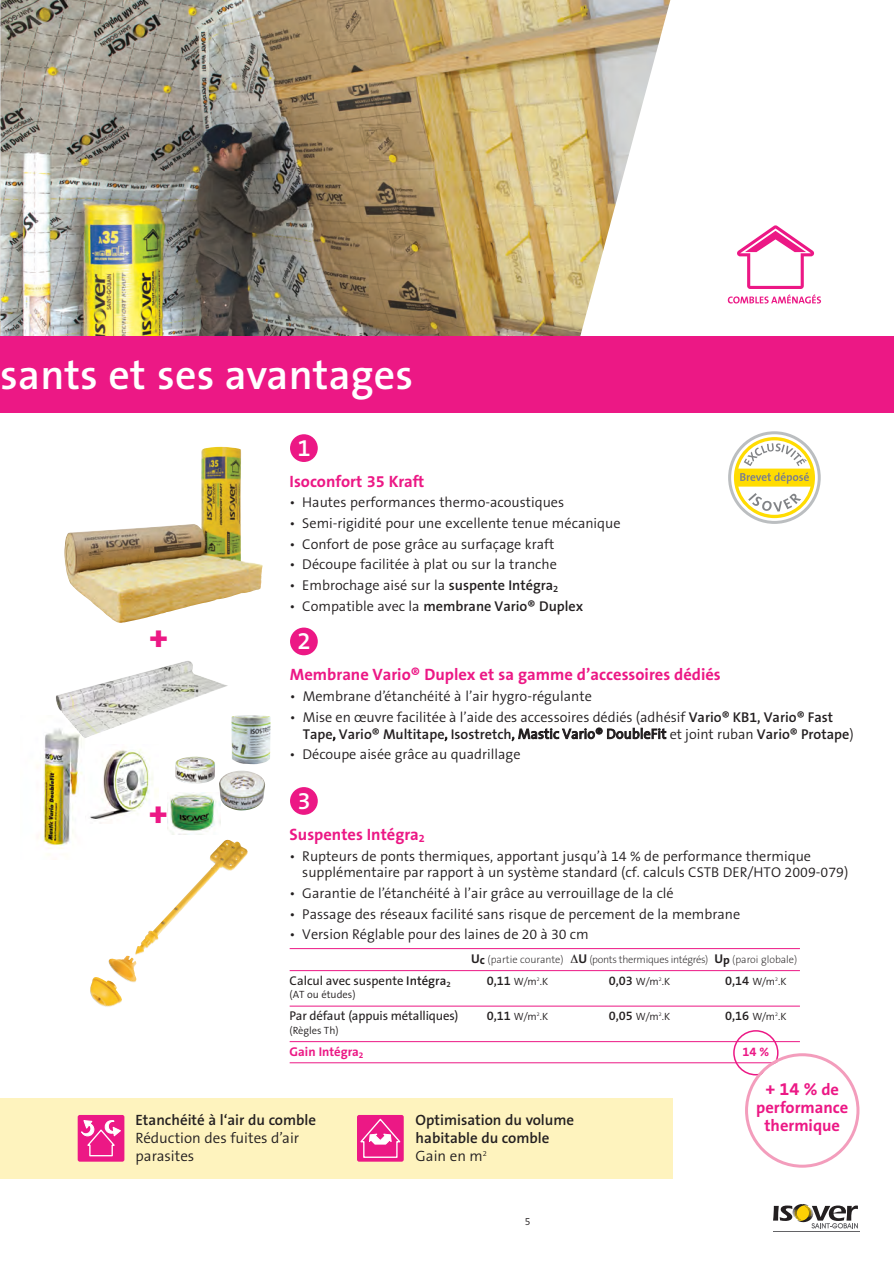
<style>
.page{position:relative;width:894px;height:1264px;background:#fff}
.page>*{position:absolute;margin:0;border:0;box-sizing:border-box;transform-origin:0 0}
.t1{font:600 42px "The Sans B6";letter-spacing:.005em;color:#fff}
.t2{font:800 34.5px "The Sans B8";color:#ec1885}
.t3{font:600 24.15px "The Sans B6";color:#fff}
.t4{font:700 18px "The Sans B7";color:#ec1885}
.t5{font:700 16.5px/18px "The Sans B7";color:#ec1885;text-align:center}
.t6{font:600 15px/18px "The Sans B6";color:#231f20}
.t7{font:300 15px/18px "The Sans B4";color:#231f20}
.t8{font:300 14.25px/16.5px "The Sans B4";color:#231f20}
.t9{font:600 14.25px "The Sans B6";color:#231f20}
.t10{font:12.75px "The Sans B5 Plain";letter-spacing:-.01em;color:#231f20}
.t11{font:700 12.75px "The Sans B7";color:#ec1885}
.t12{font:600 12.75px "The Sans B6";color:#231f20}
.t13{font:300 10.5px "The Sans B4";color:#231f20}
.t14{font:200 10.5px "The Sans B2";letter-spacing:-.02em;color:#231f20}
.s1{font-family:"The Sans B6";font-weight:600}
.s2{font-family:"The Sans B4";font-weight:300}
.s3{font-family:"The Sans";font-weight:400}
.s4{font-family:"The Sans B7";font-weight:700;font-size:12.75px}
.s5{font-family:"The Sans B7";font-weight:700;font-size:12px}
.s6{font-family:"The Sans B6";font-weight:600;font-size:12.75px}
.s7{font-family:"The Sans B4";font-weight:300;font-size:10.5px}
.s8{font-size:16.5px}
</style>
<div class="page">
<img style="left:168px;top:793px;width:53px;height:41px">
<img style="left:0;top:0;width:671px;height:336px">
<div style="left:0;top:336px;width:894px;height:77px;background:#ec1885"></div>
<svg style="left:728px;top:225px;width:93px;height:78px"></svg>
<hr style="left:773px;top:1231px;width:86px;height:1px;background:#636366">
<svg style="left:773px;top:1204px;width:85px;height:24px"></svg>
<div style="left:290px;top:434px;width:28px;height:28px;background:#ec1885;border-radius:50%"></div>
<div style="left:290px;top:627px;width:28px;height:28px;background:#ec1885;border-radius:50%"></div>
<div style="left:290px;top:787px;width:28px;height:28px;background:#ec1885;border-radius:50%"></div>
<img style="left:90px;top:839px;width:158px;height:168px">
<div style="left:0;top:1097px;width:672px;height:81px;background:#fef3be"></div>
<hr style="left:290px;top:948px;width:510px;height:1px;background:#ec1885">
<hr style="left:290px;top:970px;width:510px;height:1px;background:#ec1885">
<hr style="left:290px;top:1006px;width:510px;height:1px;background:#ec1885">
<hr style="left:290px;top:1041px;width:510px;height:1px;background:#ec1885">
<hr style="left:290px;top:1062px;width:510px;height:1px;background:#ec1885">
<div style="left:78px;top:1115px;width:46px;height:46px;background:#ec1885;border-radius:2px"></div>
<svg style="left:81px;top:1120px;width:40px;height:36px"></svg>
<div style="left:357px;top:1115px;width:47px;height:46px;background:#ec1885;border-radius:2px"></div>
<svg style="left:360px;top:1119px;width:40px;height:39px"></svg>
<svg style="left:733px;top:1030px;width:126px;height:138px"></svg>
<svg style="left:728px;top:431px;width:93px;height:93px"></svg>
<img style="left:219px;top:788px;width:46px;height:22px">
<img style="left:64px;top:447px;width:199px;height:165px">
<img style="left:43px;top:788px;width:57px;height:71px">
<img style="left:85px;top:788px;width:73px;height:36px">
<img style="left:43px;top:612px;width:228px;height:176px">
<h1 class="t1" style="left:0;top:353px;width:415px">sants et ses avantages</h1>
<h3 class="t3" style="left:297px;top:435px;width:15px">1</h3>
<p class="t5" style="left:290px;top:472px;width:136px">Isoconfort 35 Kraft</p>
<p class="t8" style="left:289px;top:495px;width:276px">• Hautes performances thermo-acoustiques</p>
<p class="t8" style="left:289px;top:515px;width:333px">• Semi-rigidité pour une excellente tenue mécanique</p>
<p class="t8" style="left:289px;top:536px;width:266px">• Confort de pose grâce au surfaçage kraft</p>
<p class="t8" style="left:289px;top:557px;width:269px">• Découpe facilitée à plat ou sur la tranche</p>
<p class="t8" style="left:289px;top:578px;width:270px">• Embrochage aisé sur la <span class="s1">suspente Intégra</span><sub>2</sub></p>
<p class="t9" style="left:289px;top:599px;width:295px"><span class="s2">• Compatible avec la</span> membrane Vario® Duplex</p>
<h2 class="t2" style="left:149px;top:619px;width:20px">+</h2>
<h3 class="t3" style="left:298px;top:628px;width:15px">2</h3>
<p class="t5" style="left:290px;top:666px;width:432px">Membrane Vario® Duplex et sa gamme d’accessoires dédiés</p>
<p class="t8" style="left:290px;top:688px;width:303px">• Membrane d’étanchéité à l’air hygro-régulante</p>
<p class="t8" style="left:290px;top:709px;width:545px">• Mise en œuvre facilitée à l’aide des accessoires dédiés (adhésif <span class="s1">Vario® KB1, Vario® Fast</span></p>
<p class="t9" style="left:303px;top:726px;width:552px">Tape<span class="s2">,</span> Vario® Multitape<span class="s2">,</span> Isostretch<span class="s2">,</span> <span class="s3">Mastic Vario® DoubleFit</span> <span class="s2">et joint ruban</span> Vario® Protape<span class="s2">)</span></p>
<p class="t8" style="left:290px;top:746px;width:232px">• Découpe aisée grâce au quadrillage</p>
<h3 class="t3" style="left:297px;top:788px;width:15px">3</h3>
<p class="t5" style="left:290px;top:825px;width:137px">Suspentes Intégra<sub>2</sub></p>
<p class="t8" style="left:302px;top:848px;width:547px;text-indent:-13px">• Rupteurs de ponts thermiques, apportant jusqu’à 14 % de performance thermique supplémentaire par rapport à un système standard (cf. calculs CSTB DER/HTO 2009-079)</p>
<p class="t8" style="left:289px;top:885px;width:386px">• Garantie de l’étanchéité à l’air grâce au verrouillage de la clé</p>
<p class="t8" style="left:289px;top:906px;width:452px">• Passage des réseaux facilité sans risque de percement de la membrane</p>
<p class="t8" style="left:289px;top:927px;width:301px">• Version Réglable pour des laines de 20 à 30 cm</p>
<h2 class="t2" style="left:149px;top:795px;width:20px">+</h2>
<p class="t14" style="left:471px;top:954px;width:328px"><span class="s4">U</span><span class="s5">c</span> (partie courante) <span class="s4">U</span> (ponts thermiques intégrés) <span class="s4">U</span><span class="s5">p</span> (paroi globale)</p>
<p class="t13" style="left:487px;top:976px;width:63px"><span class="s6">0,11</span> W/m<sup>2</sup>.K</p>
<p class="t13" style="left:609px;top:976px;width:63px"><span class="s6">0,03</span> W/m<sup>2</sup>.K</p>
<p class="t12" style="left:725px;top:974px;width:54px">0,14 <span class="s7">W/m</span><sup>2</sup></p>
<p class="t10" style="left:290px;top:974px;width:163px">Calcul avec suspente <span class="s1">Intégra</span><sub>2</sub></p>
<p class="t13" style="left:778px;top:976px;width:10px">.K</p>
<p class="t13" style="left:290px;top:989px;width:67px">(AT ou études)</p>
<p class="t10" style="left:290px;top:1009px;width:170px">Par défaut (appuis métalliques)</p>
<p class="t13" style="left:487px;top:1011px;width:63px"><span class="s6">0,11</span> W/m<sup>2</sup>.K</p>
<p class="t13" style="left:609px;top:1011px;width:63px"><span class="s6">0,05</span> W/m<sup>2</sup>.K</p>
<p class="t13" style="left:725px;top:1011px;width:63px"><span class="s6">0,16</span> W/m<sup>2</sup>.K</p>
<p class="t13" style="left:290px;top:1025px;width:50px">(Règles Th)</p>
<p class="t11" style="left:290px;top:1045px;width:75px">Gain Intégra<sub>2</sub></p>
<p class="t11" style="left:742px;top:1045px;width:28px">14 %</p>
<p class="t4" style="left:765px;top:1079px;width:75px">+ 14 % <span class="s8">de</span></p>
<p class="t5" style="left:756px;top:1099px;width:94px">performance thermique</p>
<p class="t6" style="left:136px;top:1111px;width:182px">Etanchéité à l‘air du comble</p>
<p class="t7" style="left:136px;top:1129px;width:165px">Réduction des fuites d’air parasites</p>
<p class="t6" style="left:416px;top:1111px;width:160px">Optimisation du volume habitable du comble</p>
<p class="t7" style="left:416px;top:1147px;width:73px">Gain en m<sup>2</sup></p>
<p class="t13" style="left:525px;top:1215px;width:7px">5</p>
</div>
